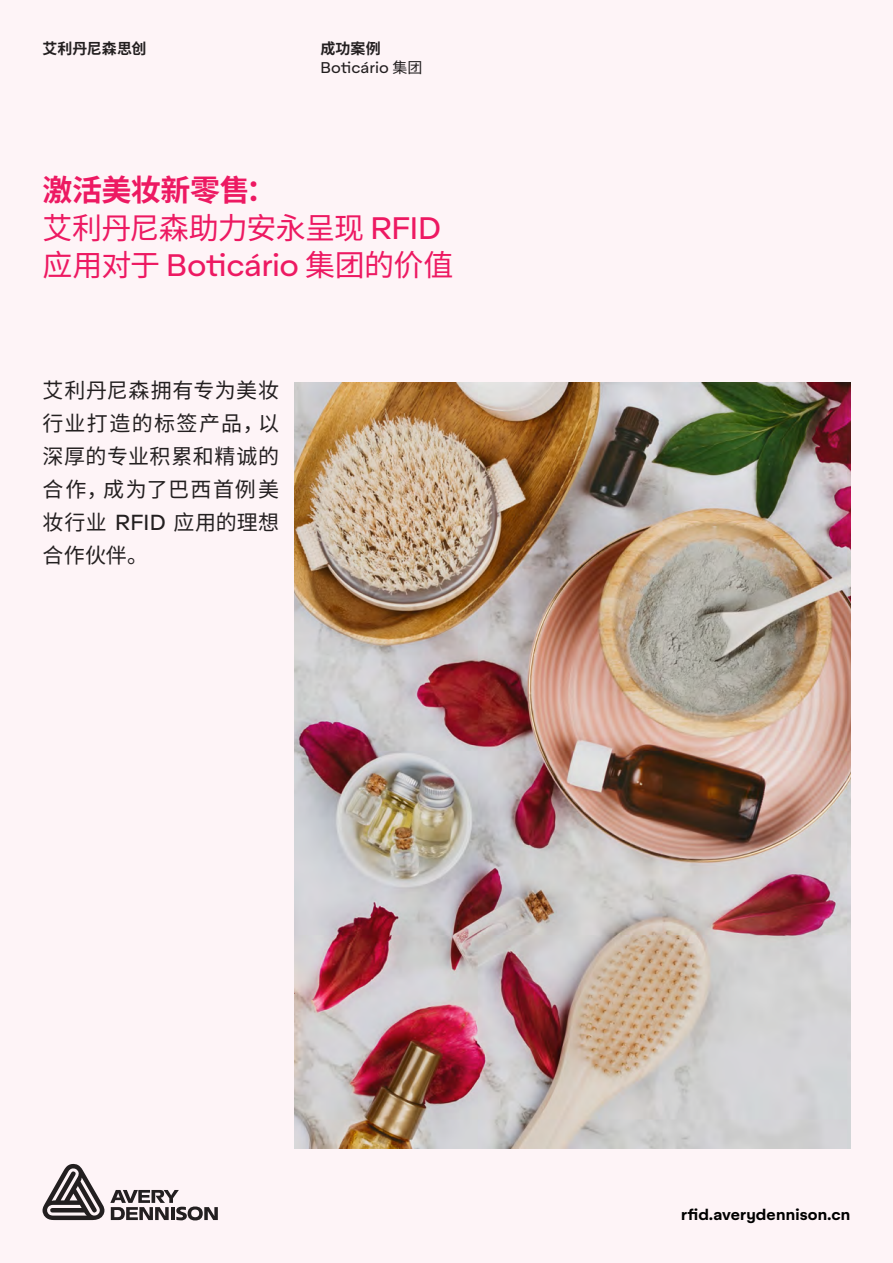
<style>
.page{position:relative;width:893px;height:1263px;background:#fef4f7}
.page>*{position:absolute;margin:0;border:0;box-sizing:border-box;transform-origin:0 0}
.t1{font:30px/37.5px "Source Han Sans CN";letter-spacing:-.02em;color:#ed1962}
.t2{font:700 30px "Source Han Sans CN";letter-spacing:-.015em;color:#ed1962}
.t3{font:21px/33px "Source Han Sans CN";letter-spacing:.035em;color:#231f20;text-align:justify}
.t4{font:700 15px "Aktifo A";letter-spacing:.01em;color:#000}
.t5{font:700 15px "Source Han Sans CN";color:#231f20}
.t6{font:15px "Aktifo A";color:#231f20}
.s1{font-family:"Source Han Sans CN"}
.s2{font-family:"Aktifo A"}
</style>
<div class="page">
<svg style="left:43px;top:1163px;width:175px;height:57px"></svg>
<img style="left:295px;top:383px;width:555px;height:765px">
<p class="t5" style="left:43px;top:40px;width:106px">艾利丹尼森思创</p>
<p class="t5" style="left:320px;top:40px;width:62px">成功案例</p>
<p class="t6" style="left:320px;top:59px;width:104px">Boticário <span class="s1">集团</span></p>
<p class="t2" style="left:43px;top:173px;width:235px">激活美妆新零售：</p>
<p class="t1" style="left:43px;top:209px;width:413px">艾利丹尼森助力安永呈现 <span class="s2">RFID</span>应用对于 <span class="s2">Boticário</span> 集团的价值</p>
<p class="t3" style="left:43px;top:375px;width:238px">艾利丹尼森拥有专为美妆行业打造的标签产品，以深厚的专业积累和精诚的合作，成为了巴西首例美妆行业 <span class="s2">RFID</span> 应用的理想合作伙伴。</p>
<p class="t4" style="left:681px;top:1205px;width:171px">rfid.averydennison.cn</p>
</div>
